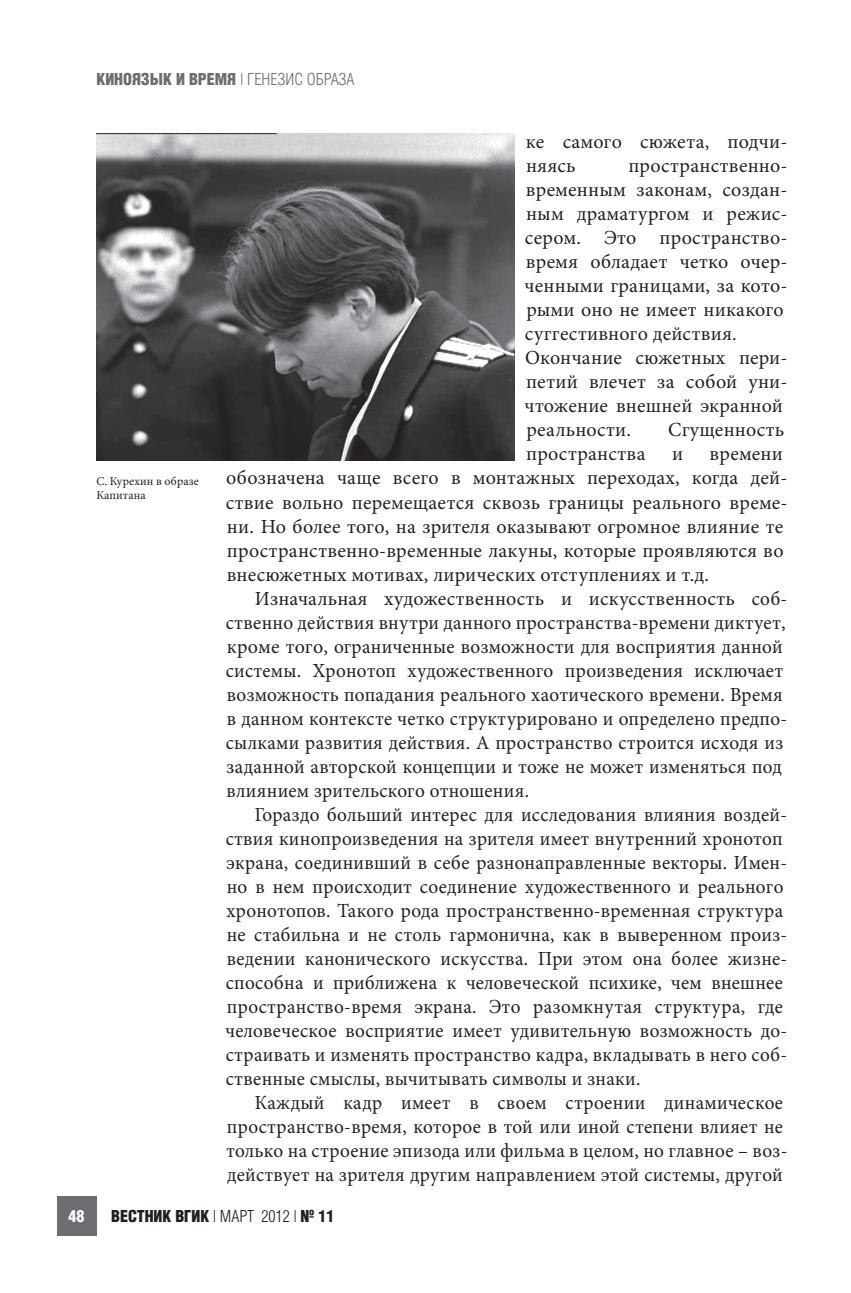
<style>
.page{position:relative;width:851px;height:1293px;background:#fff}
.page>*{position:absolute;margin:0;border:0;box-sizing:border-box;transform-origin:0 0}
.t1{font:20px/24px "Minion Pro";letter-spacing:.01em;color:#231f20}
.t2{font:16px "AG Letterica Cond L";color:#6c6d70}
.t3{font:16px "AG Letterica Cond L";color:#231f20}
.t4{font:700 16px "AG Letterica Cond L";color:#231f20}
.t5{font:700 16px "AG Letterica Cond L";color:#6c6d70}
.t6{font:700 16px "AG Letterica Cond L";color:#fff}
.t7{font:12px/14.4px "Minion Pro";letter-spacing:.005em;color:#231f20}
.s1{font-weight:700}
</style>
<div class="page">
<div style="left:57px;top:1196px;width:39px;height:40px;background:#6c6d70"></div>
<img style="left:96px;top:133px;width:418px;height:327px">
<p class="t5" style="left:96px;top:69px;width:10px">КИНОЯ</p>
<p class="t2" style="left:141px;top:70px;width:215px"><span class="s1">ЗЫК И ВРЕМЯ</span> | ГЕНЕЗИС ОБРАЗА</p>
<p class="t1" style="left:526px;top:130px;width:263px">ке самого сюжета, подчи&shy;няясь</p>
<p class="t1" style="left:524px;top:154px;width:264px;text-indent:104px">пространственно&shy;временным законам, создан&shy;ным драматургом и режис&shy;сером. Это пространство&shy;время обладает четко очер&shy;ченными границами, за кото&shy;рыми оно не имеет никакого суггестивного действия.<br>Окончание сюжетных пери&shy;петий влечет за собой уни&shy;чтожение внешней экранной реальности.</p>
<p class="t1" style="left:668px;top:418px;width:117px">Сгущенность</p>
<p class="t7" style="left:96px;top:474px;width:104px">С. Курехин в образе<br>Капитана</p>
<p class="t1" style="left:226px;top:442px;width:563px;text-indent:483px">времени обозначена чаще всего в монтажных переходах, когда дей&shy;ствие вольно перемещается сквозь границы реального време&shy;ни. Но более того, на зрителя оказывают огромное влияние те пространственно-временные лакуны, которые проявляются во внесюжетных мотивах, лирических отступлениях и т.д.</p>
<p class="t1" style="left:226px;top:586px;width:563px;text-indent:29px">Изначальная художественность и искусственность соб&shy;ственно действия внутри данного пространства-времени диктует, кроме того, ограниченные возможности для восприятия данной системы. Хронотоп художественного произведения исключает возможность попадания реального хаотического времени. Время в данном контексте четко структурировано и определено предпо&shy;сылками развития действия. А пространство строится исходя из заданной авторской концепции и тоже не может изменяться под влиянием зрительского отношения.</p>
<p class="t1" style="left:225px;top:802px;width:564px;text-indent:29px">Гораздо больший интерес для исследования влияния воздей&shy;ствия кинопроизведения на зрителя имеет внутренний хронотоп экрана, соединивший в себе разнонаправленные векторы. Имен&shy;но в нем происходит соединение художественного и реального хронотопов. Такого рода пространственно-временная структура не стабильна и не столь гармонична, как в выверенном произ&shy;ведении канонического искусства. При этом она более жизне&shy;способна и приближена к человеческой психике, чем внешнее пространство-время экрана. Это разомкнутая структура, где человеческое восприятие имеет удивительную возможность до&shy;страивать и изменять пространство кадра, вкладывать в него соб&shy;ственные смыслы, вычитывать символы и знаки.</p>
<p class="t1" style="left:226px;top:1090px;width:563px;text-indent:28px">Каждый кадр имеет в своем строении динамическое пространство-время, которое в той или иной степени влияет не только на строение эпизода или фильма в целом, но главное – воз&shy;действует на зрителя другим направлением этой системы, другой</p>
<p class="t1" style="left:526px;top:442px;width:121px">пространства</p>
<p class="t1" style="left:672px;top:442px;width:13px">и</p>
<p class="t6" style="left:68px;top:1206px;width:17px">48</p>
<p class="t4" style="left:111px;top:1206px;width:36px">ВЕСТНИК</p>
<p class="t3" style="left:175px;top:1207px;width:54px"><span class="s1">ВГИК</span> |март</p>
<p class="t3" style="left:261px;top:1207px;width:74px">2012 | <span class="s1">№ 11</span></p>
</div>
